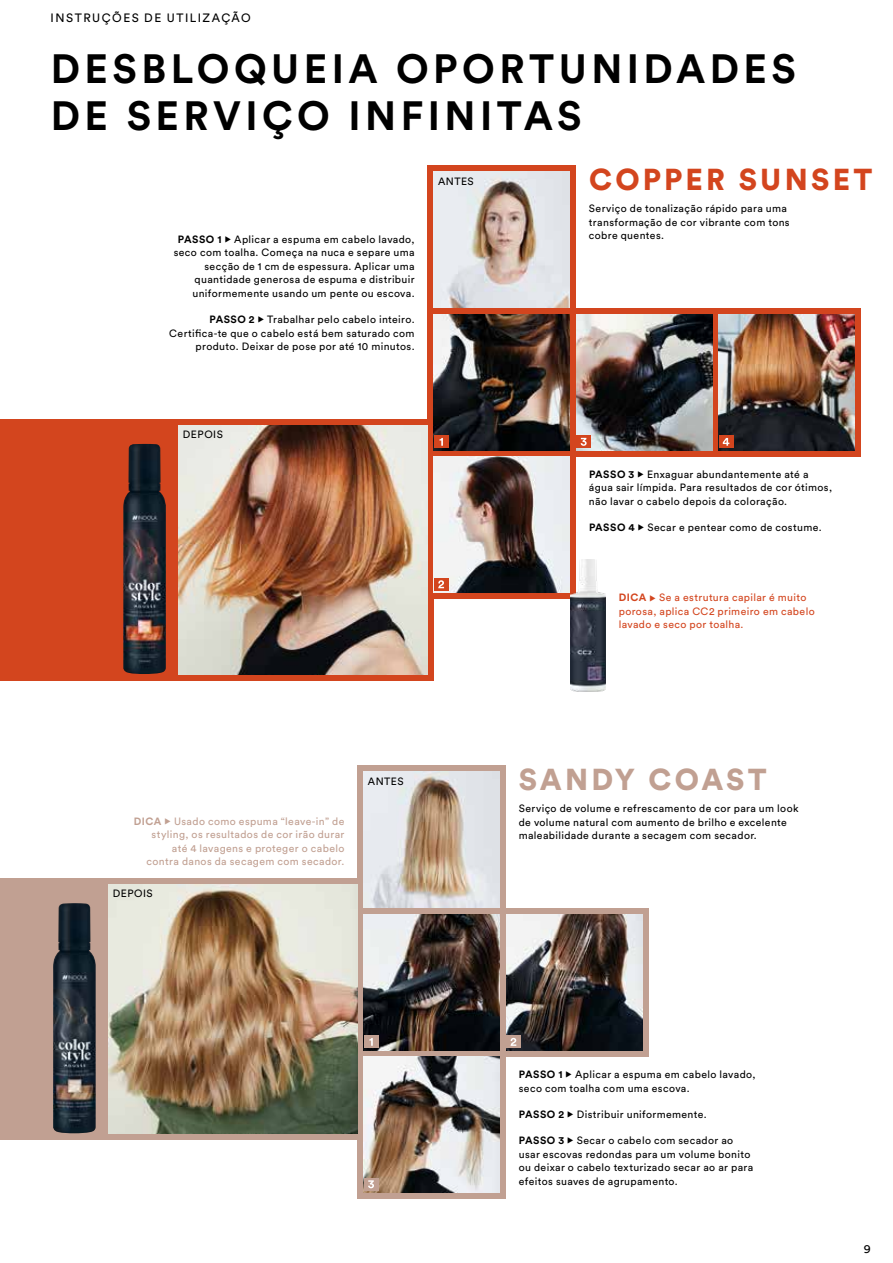
<style>
.page{position:relative;width:893px;height:1263px;background:#fff}
.page>*{position:absolute;margin:0;border:0;box-sizing:border-box;transform-origin:0 0}
.t1{font:700 40.5px/46.5px "Circular Pro";letter-spacing:.11em;color:#000}
.t2{font:900 30px "Circular Pro";letter-spacing:.11em;color:#d3451e}
.t3{font:900 30px "Circular Pro";letter-spacing:.095em;color:#c1a092}
.t4{font:12px "Circular Pro";letter-spacing:.12em;color:#000}
.t5{font:10.5px/13.5px "Circular Pro";letter-spacing:.035em;color:#000}
.t6{font:10.5px/13.5px "Circular Pro";letter-spacing:.035em;color:#c1a092;text-align:right}
.t7{font:10.5px/13.5px "Circular Pro";letter-spacing:.035em;color:#d3451e}
.s1{font-weight:700}
</style>
<div class="page">
<div style="left:357px;top:765px;width:149px;height:434px;background:#c1a092"></div>
<div style="left:500px;top:908px;width:148px;height:149px;background:#c1a092"></div>
<div style="left:0;top:419px;width:434px;height:261px;background:#d3451e"></div>
<div style="left:427px;top:165px;width:149px;height:434px;background:#d3451e"></div>
<div style="left:570px;top:308px;width:291px;height:149px;background:#d3451e"></div>
<div style="left:0;top:878px;width:364px;height:262px;background:#c1a092"></div>
<img style="left:123px;top:444px;width:43px;height:230px">
<img style="left:434px;top:172px;width:136px;height:136px">
<img style="left:576px;top:314px;width:136px;height:136px">
<img style="left:719px;top:314px;width:136px;height:136px">
<img style="left:364px;top:772px;width:136px;height:136px">
<img style="left:434px;top:457px;width:136px;height:136px">
<img style="left:506px;top:914px;width:136px;height:136px">
<img style="left:179px;top:425px;width:248px;height:249px">
<img style="left:434px;top:314px;width:136px;height:136px">
<img style="left:364px;top:1057px;width:136px;height:136px">
<img style="left:108px;top:884px;width:249px;height:249px">
<img style="left:364px;top:914px;width:136px;height:136px">
<img style="left:570px;top:559px;width:35px;height:132px">
<div style="left:434px;top:435px;width:15px;height:13px;background:#d3451e"></div>
<svg style="left:439px;top:438px;width:4px;height:8px"></svg>
<div style="left:434px;top:578px;width:15px;height:13px;background:#d3451e"></div>
<svg style="left:438px;top:580px;width:6px;height:8px"></svg>
<div style="left:576px;top:435px;width:15px;height:13px;background:#d3451e"></div>
<svg style="left:581px;top:438px;width:6px;height:8px"></svg>
<div style="left:719px;top:435px;width:14px;height:13px;background:#d3451e"></div>
<svg style="left:723px;top:438px;width:6px;height:8px"></svg>
<div style="left:364px;top:1035px;width:14px;height:13px;background:#c1a092"></div>
<svg style="left:369px;top:1038px;width:4px;height:8px"></svg>
<div style="left:506px;top:1035px;width:15px;height:13px;background:#c1a092"></div>
<svg style="left:511px;top:1038px;width:5px;height:8px"></svg>
<div style="left:364px;top:1178px;width:14px;height:13px;background:#c1a092"></div>
<svg style="left:368px;top:1180px;width:6px;height:8px"></svg>
<img style="left:53px;top:903px;width:43px;height:230px">
<p class="t4" style="left:51px;top:10px;width:202px">INSTRUÇÕES DE UTILIZAÇÃO</p>
<h1 class="t1" style="left:51px;top:44px;width:747px">DESBLOQUEIA OPORTUNIDADES<br>DE SERVIÇO INFINITAS</h1>
<p class="t5" style="left:174px;top:232px;width:242px;text-align:right"><span class="s1">PASSO 1</span> ◆ Aplicar a espuma em cabelo lavado, seco com toalha. Começa na nuca e separe uma secção de 1 cm de espessura. Aplicar uma quantidade generosa de espuma e distribuir uniformemente usando um pente ou escova.</p>
<p class="t5" style="left:169px;top:312px;width:247px;text-align:right"><span class="s1">PASSO 2</span> ◆ Trabalhar pelo cabelo inteiro.<br>Certifica-te que o cabelo está bem saturado com produto. Deixar de pose por até 10 minutos.</p>
<p class="t5" style="left:438px;top:174px;width:37px">ANTES</p>
<p class="t5" style="left:183px;top:427px;width:42px">DEPOIS</p>
<h2 class="t2" style="left:589px;top:158px;width:285px">COPPER SUNSET</h2>
<p class="t5" style="left:589px;top:201px;width:202px">Serviço de tonalização rápido para uma transformação de cor vibrante com tons cobre quentes.</p>
<p class="t5" style="left:589px;top:467px;width:245px"><span class="s1">PASSO 3</span> ◆ Enxaguar abundantemente até a água sair límpida. Para resultados de cor ótimos, não lavar o cabelo depois da coloração.</p>
<p class="t5" style="left:589px;top:520px;width:234px"><span class="s1">PASSO 4</span> ◆ Secar e pentear como de costume.</p>
<p class="t7" style="left:619px;top:590px;width:198px"><span class="s1">DICA</span> ◆ Se a estrutura capilar é muito porosa, aplica CC2 primeiro em cabelo lavado e seco por toalha.</p>
<p class="t6" style="left:134px;top:814px;width:212px"><span class="s1">DICA</span> ◆ Usado como espuma “leave-in” de styling, os resultados de cor irão durar até 4 lavagens e proteger o cabelo<br>contra danos da secagem com secador.</p>
<p class="t5" style="left:113px;top:886px;width:42px">DEPOIS</p>
<p class="t5" style="left:368px;top:774px;width:37px">ANTES</p>
<h2 class="t3" style="left:519px;top:758px;width:249px">SANDY COAST</h2>
<p class="t5" style="left:519px;top:801px;width:281px">Serviço de volume e refrescamento de cor para um look de volume natural com aumento de brilho e excelente maleabilidade durante a secagem com secador.</p>
<p class="t5" style="left:519px;top:1067px;width:238px"><span class="s1">PASSO 1</span> ◆ Aplicar a espuma em cabelo lavado, seco com toalha com uma escova.</p>
<p class="t5" style="left:519px;top:1107px;width:189px"><span class="s1">PASSO 2</span> ◆ Distribuir uniformemente.</p>
<p class="t5" style="left:519px;top:1133px;width:236px"><span class="s1">PASSO 3</span> ◆ Secar o cabelo com secador ao usar escovas redondas para um volume bonito ou deixar o cabelo texturizado secar ao ar para efeitos suaves de agrupamento.</p>
<p class="t4" style="left:864px;top:1241px;width:8px">9</p>
</div>
